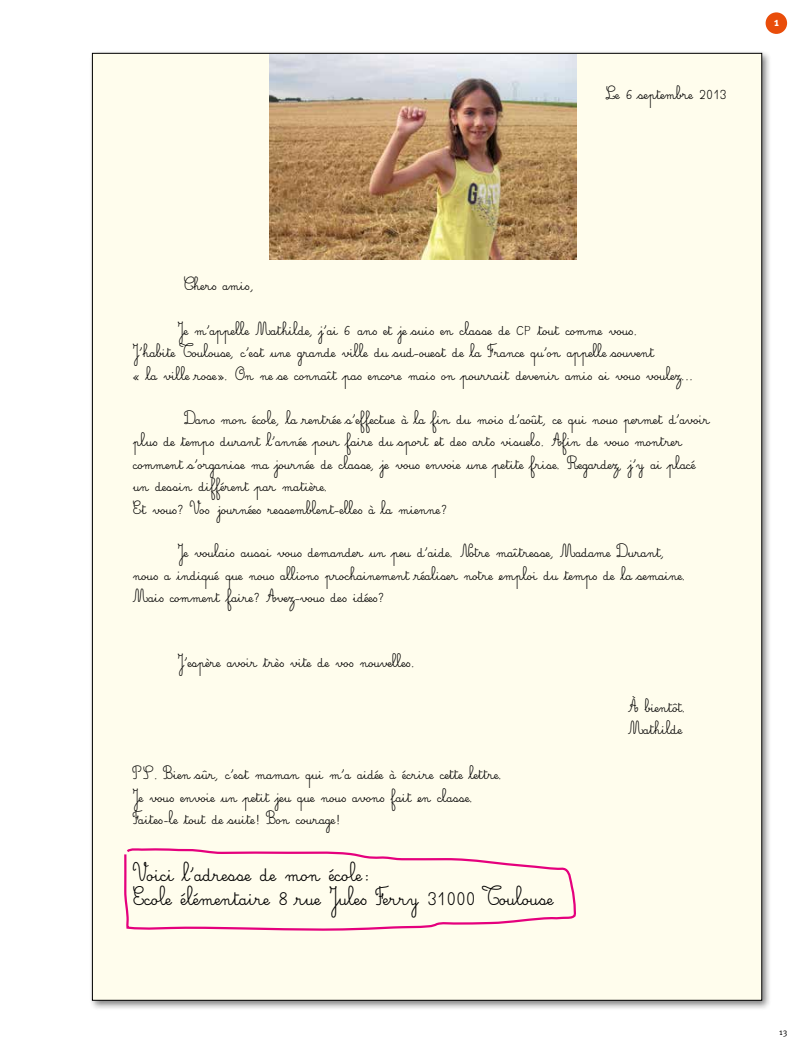
<style>
.page{position:relative;width:801px;height:1053px;background:#fff}
.page>*{position:absolute;margin:0;border:0;box-sizing:border-box;transform-origin:0 0}
.t1{font:15.75px/24.8px "Simple Ronde";color:#000}
.t2{font:700 11.75px "Meta";color:#fff}
.t3{font:11.25px/22.5px "Simple Ronde";color:#000}
.t4{font:8.75px "Meta";color:#000}
</style>
<div class="page">
<div style="left:89px;top:50px;width:683px;height:960px;background:#000;opacity:.5"></div>
<div style="left:92px;top:53px;width:670px;height:947px;background:#fffded"></div>
<img style="left:269px;top:54px;width:307px;height:205px">
<svg style="left:124px;top:848px;width:452px;height:83px"></svg>
<div style="left:765px;top:12px;width:22px;height:22px;background:#e94d0a;border-radius:50%"></div>
<p class="t3" style="left:606px;top:84px;width:122px">Le 6 septembre 2013</p>
<p class="t2" style="left:774px;top:15px;width:7px">1</p>
<p class="t3" style="left:184px;top:275px;width:71px">Chersamis,</p>
<p class="t3" style="left:133px;top:320px;width:562px;text-indent:45px">Je m’appelle Mathilde, j’ai 6 anset je suisen classe de CP tout comme vous.<br>J’habite Toulouse, c’est une grande ville du sud-ouest de la France qu’on appelle souvent<br>« la ville rose». On ne se connaît pasencore maison pourrait devenir amissi vousvoulez...</p>
<p class="t3" style="left:133px;top:408px;width:578px;text-indent:52px">Dansmon école, la rentrée s’effectue à la fin du moisd’août, ce qui nouspermet d’avoir plusde tempsdurant l’année pour faire du sport et desartsvisuels. Afin de vousmontrer comment s’organise ma journée de classe, je vousenvoie une petite frise. Regardez, j’y ai placé un dessin différent par matière.<br>Et vous? Vos journéesressemblent-ellesà la mienne ?</p>
<p class="t3" style="left:133px;top:542px;width:555px;text-indent:45px">Je voulaisaussi vousdemander un peu d’aide. Notre maîtresse, Madame Durant, nousa indiqué que nousallionsprochainement réaliser notre emploi du tempsde la semaine.<br>Maiscomment faire ? Avez-vousdesidées?</p>
<p class="t3" style="left:178px;top:651px;width:239px">J’espère avoir trèsvite de vos nouvelles.</p>
<p class="t3" style="left:133px;top:763px;width:371px">P S . Bien sûr, c’est maman qui m’a aidée à écrire cette lettre.<br>Je vousenvoie un petit jeu que nousavonsfait en classe.<br>Faites-le tout de suite! Bon courage!</p>
<h1 class="t1" style="left:133px;top:862px;width:421px">Voici l’adresse de mon école:<br>Ecole élémentaire 8 rue JulesFerry 31000 Toulouse</h1>
<p class="t3" style="left:628px;top:696px;width:59px">À bientôt.<br>Mathilde</p>
<p class="t4" style="left:779px;top:1026px;width:10px">13</p>
</div>
